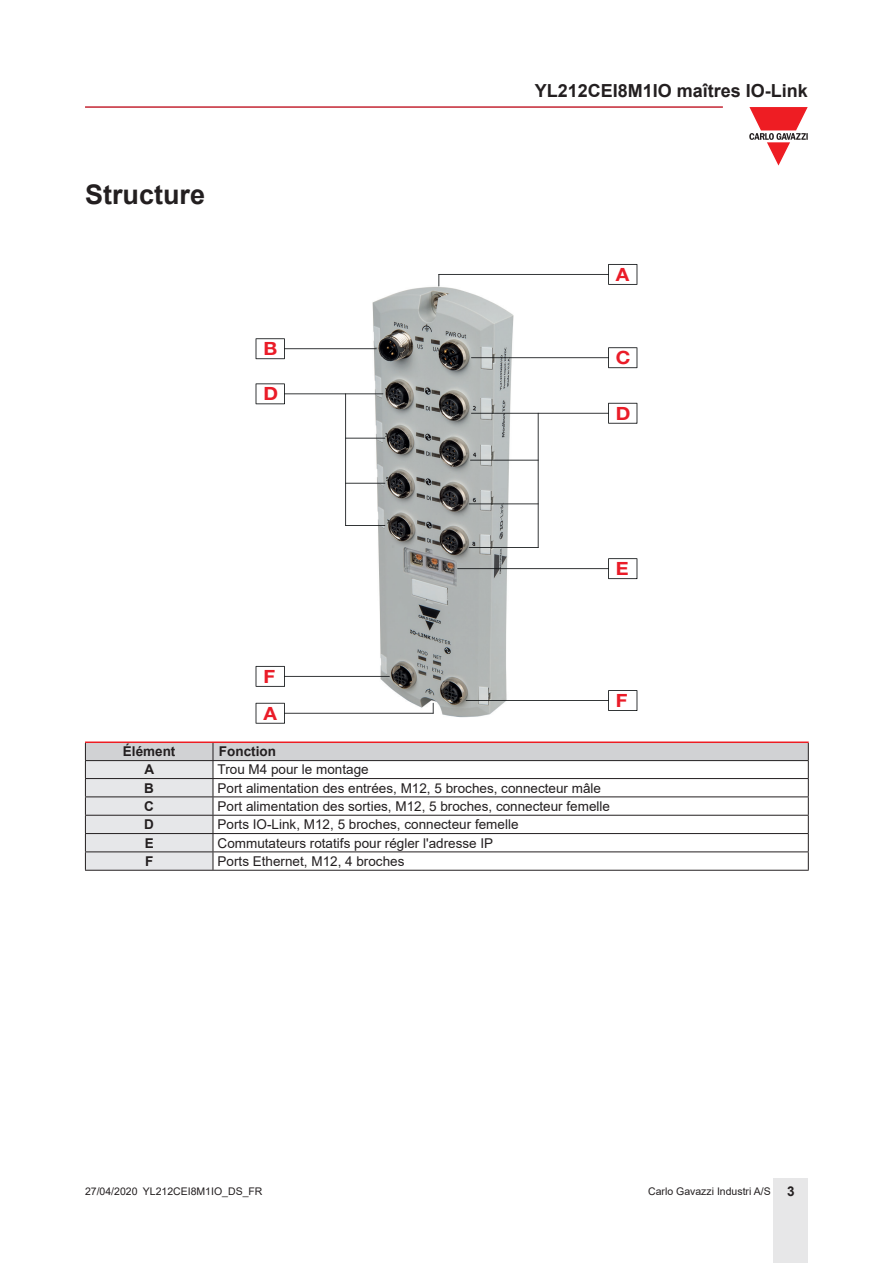
<style>
.page{position:relative;width:893px;height:1263px;background:#fff}
.page>*{position:absolute;margin:0;border:0;box-sizing:border-box;transform-origin:0 0}
.Titolo01-A{font:700 27px "Arial";color:#231f20}
.t1{font:700 18.3px "Helvetica Neue LT Std";color:#ea1c28;scale:1.08 1}
.t2{font:700 18px "Arial";color:#231f20}
.TestoTabellaSx{font:13.5px "Arial";color:#231f20}
.TitoloTabellaSx{font:700 13.5px "Arial";color:#231f20}
.TitoloTabellaFndGCen{font:700 13.5px "Arial";color:#231f20}
.TestoTabellaFndGCen{font:700 13.5px "Arial";color:#231f20}
.t3{font:10.5px "Arial";color:#231f20}
.s1{font-weight:700;font-size:13.5px}
</style>
<div class="page">
<hr style="left:85px;top:106px;width:638px;height:2px;background:#c42633">
<div style="left:774px;top:1178px;width:34px;height:85px;background:#e7e7e8"></div>
<svg style="left:749px;top:107px;width:59px;height:59px"></svg>
<img style="left:367px;top:286px;width:152px;height:432px">
<svg style="left:256px;top:338px;width:29px;height:21px"></svg>
<svg style="left:608px;top:347px;width:29px;height:21px"></svg>
<svg style="left:608px;top:264px;width:29px;height:21px"></svg>
<hr style="left:284px;top:348px;width:93px;height:1px;background:#111416">
<svg style="left:256px;top:383px;width:29px;height:21px"></svg>
<hr style="left:284px;top:393px;width:99px;height:1px;background:#111416">
<hr style="left:471px;top:357px;width:138px;height:1px;background:#111416">
<hr style="left:345px;top:393px;width:1px;height:133px;background:#111416">
<hr style="left:345px;top:525px;width:40px;height:1px;background:#111416">
<hr style="left:345px;top:483px;width:40px;height:1px;background:#111416">
<hr style="left:345px;top:438px;width:40px;height:1px;background:#111416">
<svg style="left:608px;top:403px;width:29px;height:21px"></svg>
<hr style="left:471px;top:413px;width:138px;height:1px;background:#111416">
<hr style="left:538px;top:413px;width:1px;height:135px;background:#111416">
<hr style="left:469px;top:547px;width:70px;height:1px;background:#111416">
<hr style="left:469px;top:503px;width:70px;height:1px;background:#111416">
<svg style="left:256px;top:666px;width:29px;height:21px"></svg>
<svg style="left:608px;top:558px;width:29px;height:21px"></svg>
<hr style="left:284px;top:676px;width:106px;height:1px;background:#111416">
<hr style="left:457px;top:568px;width:152px;height:1px;background:#111416">
<svg style="left:608px;top:690px;width:29px;height:21px"></svg>
<hr style="left:466px;top:700px;width:143px;height:1px;background:#111416">
<hr style="left:438px;top:274px;width:171px;height:1px;background:#111416">
<svg style="left:256px;top:703px;width:29px;height:21px"></svg>
<hr style="left:284px;top:713px;width:150px;height:1px;background:#111416">
<div style="left:498px;top:452px;width:9px;height:36px;background:#bac0c1"></div>
<hr style="left:470px;top:460px;width:69px;height:1px;background:#111416">
<hr style="left:85px;top:741px;width:128px;height:2px;background:#ee1d23">
<hr style="left:213px;top:741px;width:596px;height:2px;background:#ee1d23">
<svg style="left:85px;top:742px;width:724px;height:128px"></svg>
<hr style="left:85px;top:870px;width:128px;height:1px;background:#231f20">
<hr style="left:213px;top:870px;width:596px;height:1px;background:#231f20">
<p class="Titolo01-A" style="left:85px;top:175px;width:122px">Structure</p>
<p class="t1" style="left:263px;top:337px;width:14px">B</p>
<p class="t1" style="left:263px;top:382px;width:15px">D</p>
<p class="t1" style="left:263px;top:665px;width:12px">F</p>
<p class="t1" style="left:263px;top:702px;width:14px">A</p>
<h3 class="t2" style="left:535px;top:78px;width:275px">YL212CEI8M1IO maîtres IO-Link</h3>
<p class="t1" style="left:616px;top:263px;width:14px">A</p>
<p class="t1" style="left:616px;top:346px;width:15px">C</p>
<p class="t1" style="left:616px;top:402px;width:15px">D</p>
<p class="t1" style="left:616px;top:557px;width:13px">E</p>
<p class="t1" style="left:616px;top:689px;width:12px">F</p>
<p class="TitoloTabellaFndGCen" style="left:123px;top:742px;width:54px">Élément</p>
<p class="TitoloTabellaSx" style="left:219px;top:742px;width:58px">Fonction</p>
<p class="TestoTabellaFndGCen" style="left:145px;top:760px;width:11px">A</p>
<p class="TestoTabellaSx" style="left:218px;top:760px;width:153px">Trou M4 pour le montage</p>
<p class="TestoTabellaFndGCen" style="left:144px;top:778px;width:11px">B</p>
<p class="TestoTabellaSx" style="left:218px;top:779px;width:385px">Port alimentation des entrées, M12, 5 broches, connecteur mâle</p>
<p class="TestoTabellaFndGCen" style="left:144px;top:797px;width:11px">C</p>
<p class="TestoTabellaSx" style="left:218px;top:797px;width:394px">Port alimentation des sorties, M12, 5 broches, connecteur femelle</p>
<p class="TestoTabellaFndGCen" style="left:144px;top:815px;width:11px">D</p>
<p class="TestoTabellaSx" style="left:218px;top:815px;width:302px">Ports IO-Link, M12, 5 broches, connecteur femelle</p>
<p class="TestoTabellaFndGCen" style="left:145px;top:833px;width:11px">E</p>
<p class="TestoTabellaSx" style="left:218px;top:833px;width:277px">Commutateurs rotatifs pour régler l'adresse IP</p>
<p class="TestoTabellaFndGCen" style="left:145px;top:852px;width:10px">F</p>
<p class="TestoTabellaSx" style="left:218px;top:852px;width:188px">Ports Ethernet, M12, 4 broches</p>
<p class="t3" style="left:85px;top:1183px;width:179px">27/04/2020 YL212CEI8M1IO_DS_FR</p>
<p class="t3" style="left:648px;top:1183px;width:148px">Carlo Gavazzi Industri A/S <span class="s1">3</span></p>
</div>
